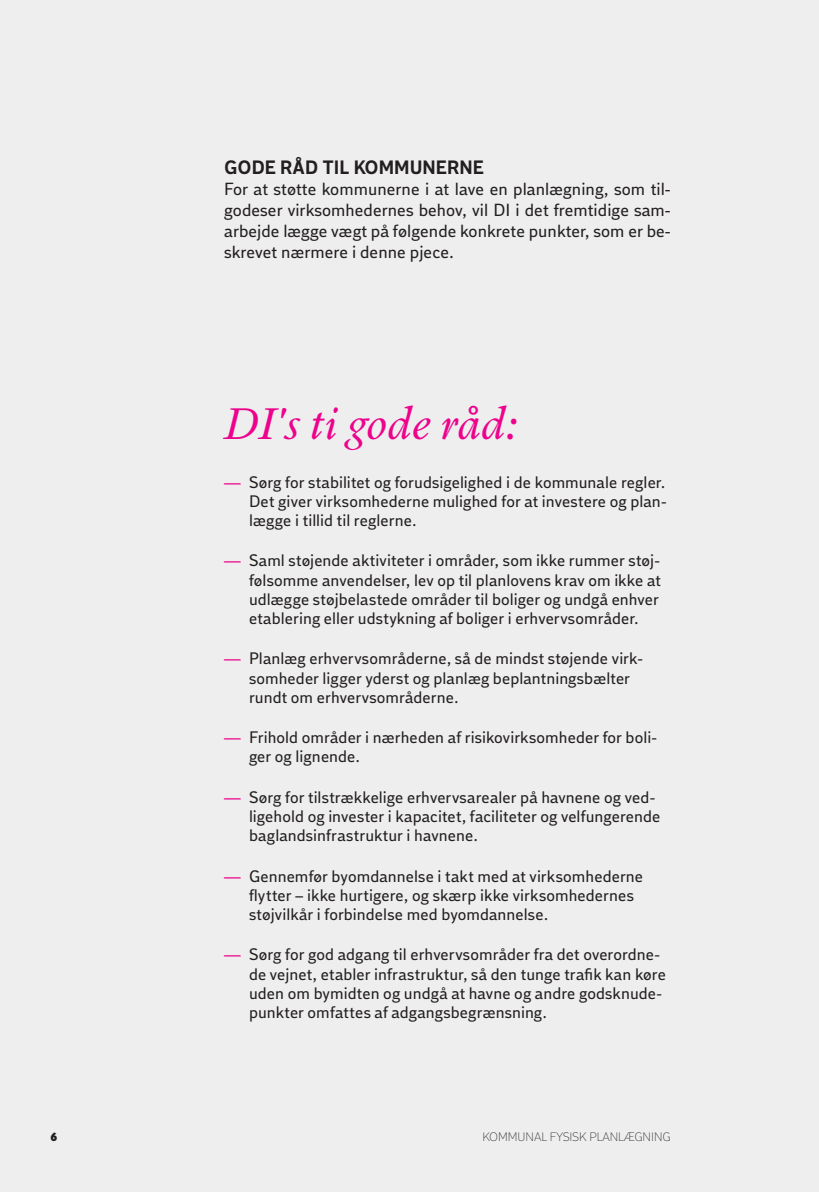
<style>
.page{position:relative;width:819px;height:1192px;background:#fff}
.page>*{position:absolute;margin:0;border:0;box-sizing:border-box;transform-origin:0 0}
.t1{font:italic 43.75px "DI Serif";color:#ed028c}
.t2{font:700 19.25px "DI Sans";color:#231f20}
.t3{font:17.5px/21px "DI Sans";letter-spacing:.005em;color:#231f20;text-align:justify}
.t4{font:16.62px/19.2px "DI Sans";letter-spacing:.005em;color:#231f20}
.t5{font:300 12.25px "DI Sans";color:#231f20}
.t6{font:800 12.25px "DI Sans";color:#231f20}
.s1{color:#ed028c}
</style>
<div class="page">
<div style="left:0;top:0;width:819px;height:1191px;background:#eeeeef"></div>
<p class="t2" style="left:224px;top:156px;width:261px">GODE RÅD TIL KOMMUNERNE</p>
<p class="t3" style="left:224px;top:179px;width:448px">For at støtte kommunerne i at lave en planlægning, som til&shy;godeser virksomhedernes behov, vil DI i det fremtidige sam&shy;arbejde lægge vægt på følgende konkrete punkter, som er be&shy;skrevet nærmere i denne pjece.</p>
<h1 class="t1" style="left:224px;top:396px;width:295px">DI's ti gode råd:</h1>
<p class="t4" style="left:249px;top:472px;width:419px;text-align:justify;text-indent:-25px"><span class="s1">—</span> Sørg for stabilitet og forudsigelighed i de kommunale regler.<br>Det giver virksomhederne mulighed for at investere og plan&shy;lægge i tillid til reglerne.</p>
<p class="t4" style="left:249px;top:551px;width:413px;text-align:justify;text-indent:-25px"><span class="s1">—</span> Saml støjende aktiviteter i områder, som ikke rummer støj&shy;følsomme anvendelser, lev op til planlovens krav om ikke at udlægge støjbelastede områder til boliger og undgå enhver etablering eller udstykning af boliger i erhvervsområder.</p>
<p class="t4" style="left:249px;top:649px;width:395px;text-indent:-25px"><span class="s1">—</span> Planlæg erhvervsområderne, så de mindst støjende virk&shy;somheder ligger yderst og planlæg beplantningsbælter rundt om erhvervsområderne.</p>
<p class="t4" style="left:249px;top:728px;width:410px;text-indent:-25px"><span class="s1">—</span> Frihold områder i nærheden af risikovirksomheder for boli&shy;ger og lignende.</p>
<p class="t4" style="left:249px;top:787px;width:413px;text-indent:-25px"><span class="s1">—</span> Sørg for tilstrækkelige erhvervsarealer på havnene og ved&shy;ligehold og invester i kapacitet, faciliteter og velfungerende baglandsinfrastruktur i havnene.</p>
<p class="t4" style="left:249px;top:866px;width:396px;text-indent:-25px"><span class="s1">—</span> Gennemfør byomdannelse i takt med at virksomhederne flytter – ikke hurtigere, og skærp ikke virksomhedernes støjvilkår i forbindelse med byomdannelse.</p>
<p class="t4" style="left:249px;top:945px;width:418px;text-indent:-25px"><span class="s1">—</span> Sørg for god adgang til erhvervsområder fra det overordne&shy;de vejnet, etabler infrastruktur, så den tunge trafik kan køre uden om bymidten og undgå at havne og andre godsknude&shy;punkter omfattes af adgangsbegrænsning.</p>
<p class="t6" style="left:51px;top:1128px;width:8px">6</p>
<p class="t5" style="left:482px;top:1129px;width:190px">KOMMUNAL FYSISK PLANLÆGNING</p>
</div>
